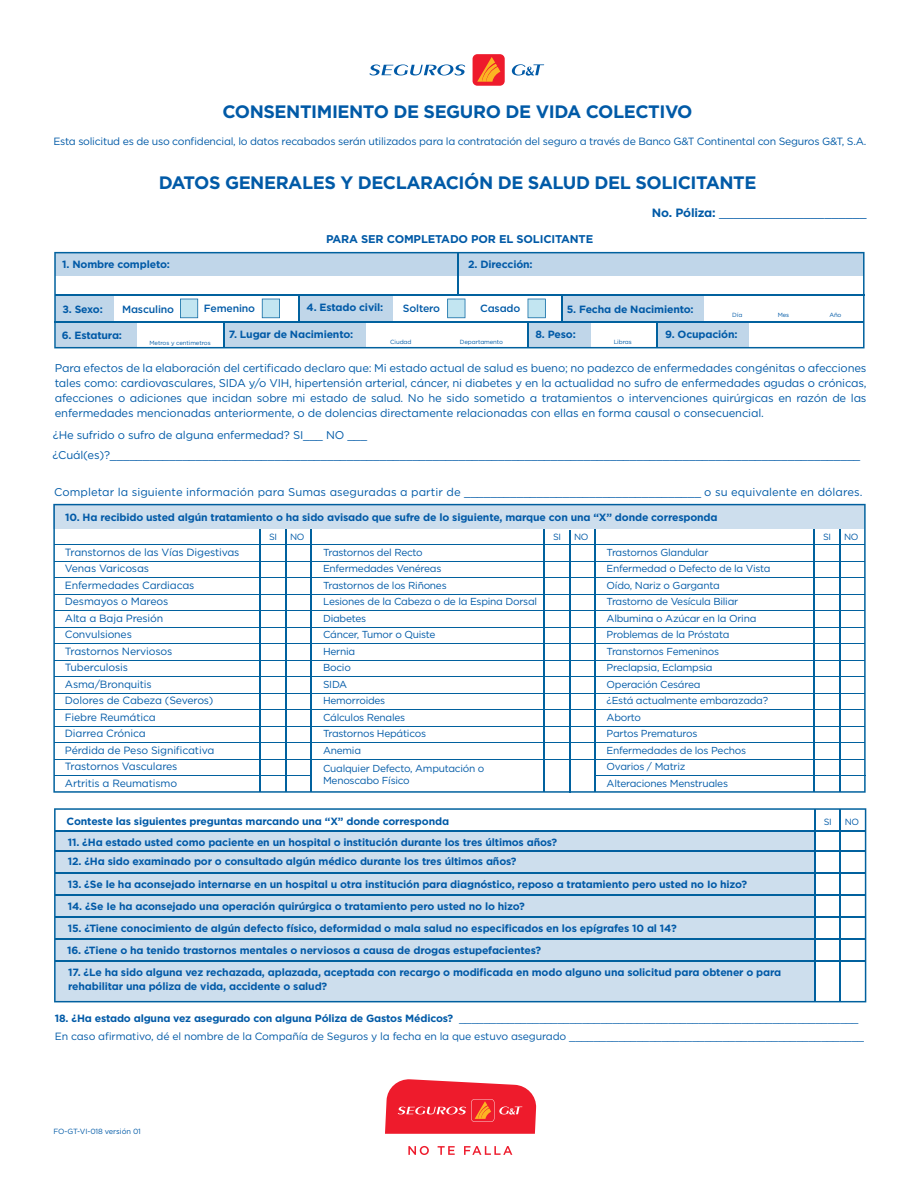
<style>
.page{position:relative;width:918px;height:1188px;background:#fff}
.page>*{position:absolute;margin:0;border:0;box-sizing:border-box;transform-origin:0 0}
.t1{font:700 18px "Gotham";letter-spacing:-.025em;color:#015aa7}
.t2{font:12px "Gotham";color:#015aa7}
.t3{font:11.25px/15px "Gotham";letter-spacing:-.015em;color:#015aa7;text-align:justify}
.t4{font:11.25px "Gotham";letter-spacing:.005em;color:#015aa7}
.t5{font:700 11.25px "Gotham";letter-spacing:-.015em;color:#015aa7}
.t6{font:700 10.5px/13.5px "Gotham";letter-spacing:-.015em;color:#015aa7}
.t7{font:10.5px/16.5px "Gotham";letter-spacing:-.015em;color:#015aa7}
.t8{font:500 10.5px "Gotham";letter-spacing:-.015em;color:#015aa7}
.t9{font:10.2px/16.5px "Gotham";letter-spacing:-.025em;color:#015aa7}
.t10{font:9px "Gotham";letter-spacing:-.05em;color:#015aa7}
.t11{font:7.5px "Gotham";letter-spacing:-.015em;color:#015aa7}
.t12{font:6px "Gotham";letter-spacing:-.015em;color:#015aa7}
.s1{font-weight:700}
</style>
<div class="page">
<svg style="left:512px;top:64px;width:32px;height:12px"></svg>
<svg style="left:369px;top:64px;width:96px;height:11px"></svg>
<div style="left:473px;top:54px;width:32px;height:32px;background:#ee1b2c;border-radius:5px"></div>
<svg style="left:477px;top:57px;width:23px;height:25px"></svg>
<svg style="left:54px;top:252px;width:811px;height:96px"></svg>
<svg style="left:53px;top:504px;width:813px;height:289px"></svg>
<div style="left:53px;top:505px;width:810px;height:24px;background:#cddeed"></div>
<hr style="left:54px;top:544px;width:811px;height:1px;background:#01619e">
<hr style="left:54px;top:561px;width:811px;height:1px;background:#01619e">
<hr style="left:54px;top:577px;width:811px;height:1px;background:#01619e">
<hr style="left:54px;top:594px;width:811px;height:1px;background:#01619e">
<hr style="left:54px;top:610px;width:811px;height:1px;background:#01619e">
<hr style="left:54px;top:627px;width:811px;height:1px;background:#01619e">
<hr style="left:54px;top:643px;width:811px;height:1px;background:#01619e">
<hr style="left:54px;top:660px;width:811px;height:1px;background:#01619e">
<hr style="left:54px;top:676px;width:811px;height:1px;background:#01619e">
<hr style="left:54px;top:693px;width:811px;height:1px;background:#01619e">
<hr style="left:54px;top:709px;width:811px;height:1px;background:#01619e">
<hr style="left:54px;top:726px;width:811px;height:1px;background:#01619e">
<hr style="left:54px;top:742px;width:811px;height:1px;background:#01619e">
<hr style="left:54px;top:759px;width:811px;height:1px;background:#01619e">
<hr style="left:54px;top:775px;width:257px;height:1px;background:#01619e">
<hr style="left:310px;top:529px;width:2px;height:263px;background:#01619e">
<hr style="left:285px;top:530px;width:2px;height:262px;background:#01619e">
<hr style="left:260px;top:529px;width:1px;height:263px;background:#01619e">
<hr style="left:594px;top:529px;width:2px;height:263px;background:#01619e">
<hr style="left:569px;top:530px;width:1px;height:262px;background:#01619e">
<hr style="left:543px;top:529px;width:2px;height:263px;background:#01619e">
<hr style="left:839px;top:529px;width:1px;height:263px;background:#01619e">
<hr style="left:813px;top:529px;width:2px;height:263px;background:#01619e">
<hr style="left:595px;top:775px;width:271px;height:1px;background:#01619e">
<svg style="left:54px;top:808px;width:812px;height:194px"></svg>
<hr style="left:839px;top:809px;width:2px;height:193px;background:#01619e">
<hr style="left:814px;top:809px;width:2px;height:192px;background:#01619e">
<hr style="left:55px;top:850px;width:811px;height:2px;background:#01619e">
<hr style="left:55px;top:830px;width:811px;height:2px;background:#01619e">
<div style="left:56px;top:831px;width:759px;height:171px;background:#cddeed"></div>
<hr style="left:55px;top:872px;width:811px;height:2px;background:#01619e">
<hr style="left:55px;top:894px;width:811px;height:2px;background:#01619e">
<hr style="left:55px;top:916px;width:811px;height:2px;background:#01619e">
<hr style="left:55px;top:938px;width:811px;height:2px;background:#01619e">
<hr style="left:55px;top:960px;width:811px;height:2px;background:#01619e">
<svg style="left:408px;top:1146px;width:21px;height:9px"></svg>
<svg style="left:438px;top:1146px;width:17px;height:9px"></svg>
<svg style="left:464px;top:1146px;width:48px;height:9px"></svg>
<svg style="left:385px;top:1079px;width:152px;height:55px;background:#f03b47"></svg>
<h1 class="t1" style="left:222px;top:100px;width:472px">CONSENTIMIENTO DE SEGURO DE VIDA COLECTIVO</h1>
<p class="t7" style="left:53px;top:133px;width:814px">Esta solicitud es de uso confidencial, lo datos recabados serán utilizados para la contratación del seguro a través de Banco G&amp;T Continental con Seguros G&amp;T, S.A.</p>
<h1 class="t1" style="left:159px;top:171px;width:599px">DATOS GENERALES Y DECLARACIÓN DE SALUD DEL SOLICITANTE</h1>
<p class="t6" style="left:62px;top:257px;width:109px">1. Nombre completo:</p>
<p class="t5" style="left:326px;top:231px;width:269px">PARA SER COMPLETADO POR EL SOLICITANTE</p>
<p class="t6" style="left:468px;top:257px;width:66px">2. Dirección:</p>
<p class="t2" style="left:652px;top:205px;width:216px"><span class="s1">No. Póliza:</span> _____________________</p>
<p class="t6" style="left:63px;top:302px;width:42px">3. Sexo:</p>
<p class="t8" style="left:122px;top:302px;width:54px">Masculino</p>
<p class="t8" style="left:204px;top:302px;width:53px">Femenino</p>
<p class="t6" style="left:307px;top:301px;width:78px">4. Estado civil:</p>
<p class="t6" style="left:567px;top:303px;width:128px">5. Fecha de Nacimiento:</p>
<p class="t8" style="left:403px;top:302px;width:39px">Soltero</p>
<p class="t8" style="left:480px;top:301px;width:42px">Casado</p>
<p class="t12" style="left:732px;top:311px;width:12px">Día</p>
<p class="t12" style="left:778px;top:311px;width:13px">Mes</p>
<p class="t12" style="left:829px;top:311px;width:14px">Año</p>
<p class="t6" style="left:535px;top:327px;width:42px">8. Peso:</p>
<p class="t6" style="left:665px;top:327px;width:74px">9. Ocupación:</p>
<p class="t3" style="left:55px;top:360px;width:813px">Para efectos de la elaboración del certificado declaro que: Mi estado actual de salud es bueno; no padezco de enfermedades congénitas o afecciones tales como: cardiovasculares, SIDA y/o VIH, hipertensión arterial, cáncer, ni diabetes y en la actualidad no sufro de enfermedades agudas o crónicas, afecciones o adiciones que incidan sobre mi estado de salud. No he sido sometido a tratamientos o intervenciones quirúrgicas en razón de las enfermedades mencionadas anteriormente, o de dolencias directamente relacionadas con ellas en forma causal o consecuencial.</p>
<p class="t3" style="left:53px;top:425px;width:809px;line-height:19.5px">¿He sufrido o sufro de alguna enfermedad? SI___ NO ___ ¿Cuál(es)?__________________________________________________________________________________________________________________</p>
<p class="t4" style="left:54px;top:484px;width:810px">Completar la siguiente información para Sumas aseguradas a partir de ____________________________________ o su equivalente en dólares.</p>
<p class="t6" style="left:65px;top:511px;width:654px">10. Ha recibido usted algún tratamiento o ha sido avisado que sufre de lo siguiente, marque con una “X” donde corresponda</p>
<p class="t7" style="left:65px;top:544px;width:176px">Transtornos de las Vías Digestivas<br>Venas Varicosas<br>Enfermedades Cardiacas<br>Desmayos o Mareos<br>Alta a Baja Presión<br>Convulsiones<br>Trastornos Nerviosos<br>Tuberculosis<br>Asma/Bronquitis<br>Dolores de Cabeza (Severos)<br>Fiebre Reumática<br>Diarrea Crónica<br>Pérdida de Peso Significativa<br>Trastornos Vasculares<br>Artritis a Reumatismo</p>
<p class="t6" style="left:229px;top:328px;width:126px">7. Lugar de Nacimiento:</p>
<p class="t6" style="left:62px;top:328px;width:62px">6. Estatura:</p>
<p class="t12" style="left:614px;top:338px;width:20px">Libras</p>
<p class="t12" style="left:390px;top:338px;width:23px">Ciudad</p>
<p class="t12" style="left:460px;top:338px;width:45px">Departamento</p>
<p class="t12" style="left:150px;top:339px;width:63px">Metros y centimetros</p>
<p class="t10" style="left:823px;top:531px;width:9px">SI</p>
<p class="t10" style="left:844px;top:531px;width:16px">NO</p>
<p class="t10" style="left:269px;top:531px;width:9px">SI</p>
<p class="t10" style="left:290px;top:531px;width:16px">NO</p>
<p class="t10" style="left:553px;top:531px;width:9px">SI</p>
<p class="t10" style="left:574px;top:531px;width:16px">NO</p>
<p class="t9" style="left:607px;top:543px;width:165px">Trastornos Glandular<br>Enfermedad o Defecto de la Vista<br>Oído, Nariz o Garganta<br>Trastorno de Vesícula Biliar<br>Albumina o Azúcar en la Orina<br>Problemas de la Próstata<br>Transtornos Femeninos<br>Preclapsia, Eclampsia<br>Operación Cesárea<br>¿Está actualmente embarazada?<br>Aborto<br>Partos Prematuros<br>Enfermedades de los Pechos<br>Ovarios / Matriz<br>Alteraciones Menstruales</p>
<p class="t9" style="left:323px;top:544px;width:216px">Trastornos del Recto<br>Enfermedades Venéreas<br>Trastornos de los Riñones<br>Lesiones de la Cabeza o de la Espina Dorsal<br>Diabetes<br>Cáncer, Tumor o Quiste<br>Hernia<br>Bocio<br>SIDA<br>Hemorroides<br>Cálculos Renales<br>Trastornos Hepáticos<br>Anemia</p>
<p class="t9" style="left:323px;top:762px;width:163px;line-height:12px">Cualquier Defecto, Amputación o<br>Menoscabo Físico</p>
<p class="t6" style="left:67px;top:814px;width:384px">Conteste las siguientes preguntas marcando una “X” donde corresponda</p>
<p class="t10" style="left:824px;top:816px;width:9px">SI</p>
<p class="t10" style="left:845px;top:816px;width:16px">NO</p>
<p class="t6" style="left:68px;top:835px;width:491px">11. ¿Ha estado usted como paciente en un hospital o institución durante los tres últimos años?</p>
<p class="t6" style="left:68px;top:855px;width:450px">12. ¿Ha sido examinado por o consultado algún médico durante los tres últimos años?</p>
<p class="t6" style="left:68px;top:877px;width:681px">13. ¿Se le ha aconsejado internarse en un hospital u otra institución para diagnóstico, reposo a tratamiento pero usted no Io hizo?</p>
<p class="t6" style="left:68px;top:899px;width:459px">14. ¿Se Ie ha aconsejado una operación quirúrgica o tratamiento pero usted no lo hizo?</p>
<p class="t6" style="left:68px;top:921px;width:611px">15. ¿Tiene conocimiento de algún defecto físico, deformidad o mala salud no especificados en los epígrafes 10 al 14?</p>
<p class="t6" style="left:67px;top:944px;width:476px">16. ¿Tiene o ha tenido trastornos mentales o nerviosos a causa de drogas estupefacientes?</p>
<p class="t6" style="left:68px;top:966px;width:715px">17. ¿Le ha sido alguna vez rechazada, aplazada, aceptada con recargo o modificada en modo alguno una solicitud para obtener o para rehabilitar una póliza de vida, accidente o salud?</p>
<p class="t7" style="left:55px;top:1009px;width:811px;line-height:18px"><span class="s1">18. ¿Ha estado alguna vez asegurado con alguna Póliza de Gastos Médicos?</span> _________________________________________________________________<br>En caso afirmativo, dé el nombre de la Compañía de Seguros y la fecha en la que estuvo asegurado ________________________________________________</p>
<p class="t11" style="left:54px;top:1126px;width:89px">FO-GT-VI-018 versión 01</p>
</div>
